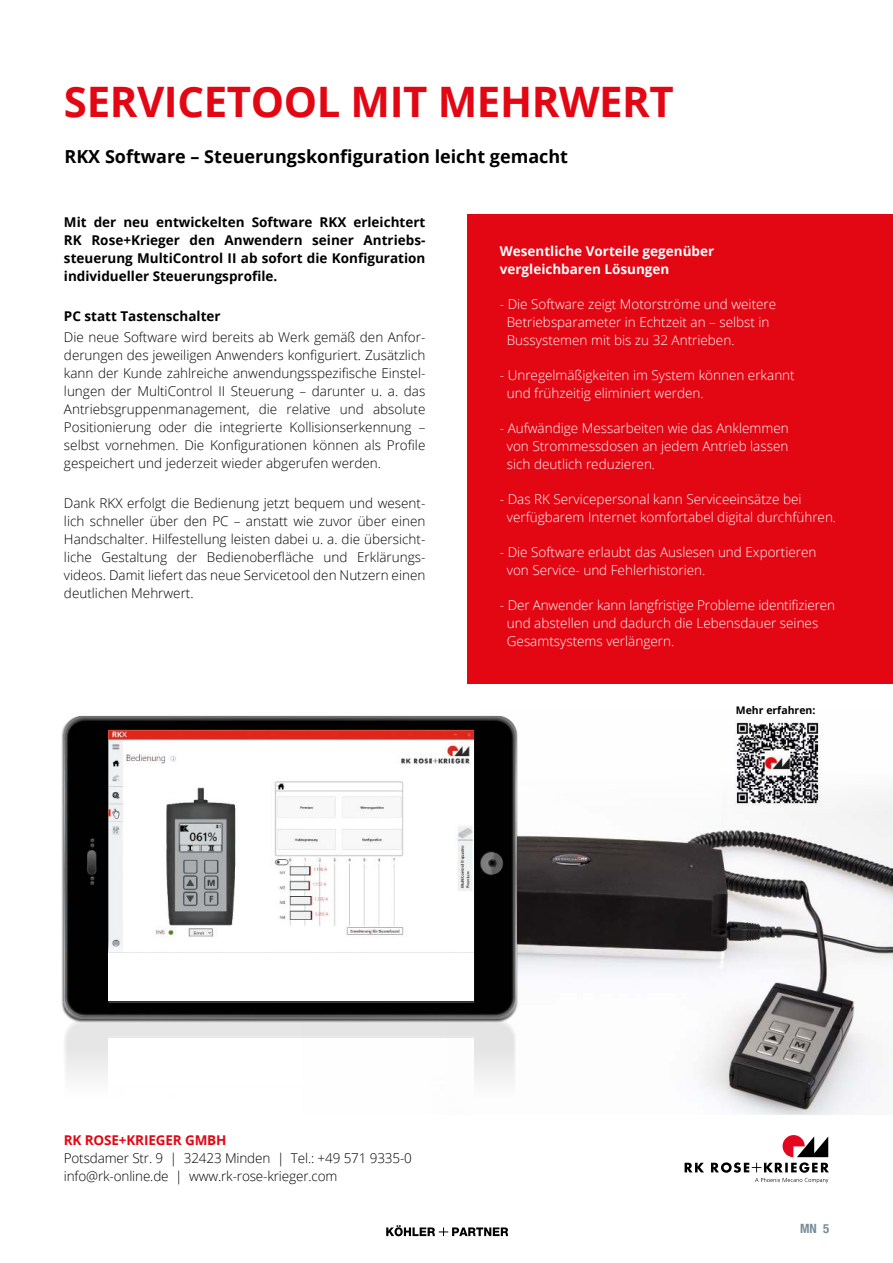
<style>
.page{position:relative;width:893px;height:1263px;background:#fff}
.page>*{position:absolute;margin:0;border:0;box-sizing:border-box;transform-origin:0 0}
.t1{font:700 42px "Open Sans";letter-spacing:-.01em;color:#e30613}
.t2{font:700 18px "Open Sans";color:#000}
.t3{font:300 13.5px/18px "Open Sans";color:#000;text-align:justify}
.t4{font:300 13.5px/18px "Open Sans";color:#fff}
.t5{font:700 13.5px/18px "Open Sans";color:#000;text-align:justify}
.t6{font:700 13.5px/18px "Open Sans";color:#fff}
.t7{font:700 13.5px "Open Sans";letter-spacing:-.01em;color:#e30613}
.t8{font:700 condensed 12.75px "Helvetica Neue";color:#758d9a}
.t9{font:700 10.5px "Open Sans";color:#000}
</style>
<div class="page">
<svg style="left:685px;top:1136px;width:144px;height:47px"></svg>
<div style="left:468px;top:214px;width:425px;height:470px;background:#e30613"></div>
<img style="left:544px;top:739px;width:349px;height:375px">
<div style="left:87px;top:1164px;width:9px;height:24px;border:1px solid #fff;border-radius:4px"></div>
<svg style="left:88px;top:1164px;width:8px;height:24px"></svg>
<svg style="left:474px;top:1227px;width:34px;height:10px"></svg>
<img style="left:386px;top:1114px;width:88px;height:123px">
<img style="left:61px;top:715px;width:483px;height:331px">
<div style="left:108px;top:731px;width:366px;height:270px;background:#fff"></div>
<img style="left:108px;top:731px;width:366px;height:221px">
<img style="left:735px;top:722px;width:85px;height:84px">
<h1 class="t1" style="left:64px;top:72px;width:611px">SERVICETOOL MIT MEHRWERT</h1>
<h2 class="t2" style="left:64px;top:143px;width:505px">RKX Software – Steuerungskonfiguration leicht gemacht</h2>
<p class="t5" style="left:64px;top:213px;width:363px">Mit der neu entwickelten Software RKX erleichtert RK Rose+Krieger den Anwendern seiner Antriebs&shy;steuerung MultiControl II ab sofort die Konfiguration individueller Steuerungsprofile.</p>
<p class="t5" style="left:64px;top:307px;width:158px">PC statt Tastenschalter</p>
<p class="t3" style="left:64px;top:327px;width:363px">Die neue Software wird bereits ab Werk gemäß den Anfor&shy;derungen des jeweiligen Anwenders konfiguriert. Zusätzlich kann der Kunde zahlreiche anwendungsspezifische Einstel&shy;lungen der MultiControl II Steuerung – darunter u. a. das Antriebsgruppenmanagement, die relative und absolute Positionierung oder die integrierte Kollisionserkennung – selbst vornehmen. Die Konfigurationen können als Profile gespeichert und jederzeit wieder abgerufen werden.</p>
<p class="t3" style="left:64px;top:493px;width:363px">Dank RKX erfolgt die Bedienung jetzt bequem und wesent&shy;lich schneller über den PC – anstatt wie zuvor über einen Handschalter. Hilfestellung leisten dabei u. a. die übersicht&shy;liche Gestaltung der Bedienoberfläche und Erklärungs&shy;videos. Damit liefert das neue Servicetool den Nutzern einen deutlichen Mehrwert.</p>
<p class="t6" style="left:500px;top:242px;width:216px">Wesentliche Vorteile gegenüber vergleichbaren Lösungen</p>
<p class="t4" style="left:507px;top:295px;width:271px;text-indent:-7px">- Die Software zeigt Motorströme und weitere<br>Betriebsparameter in Echtzeit an – selbst in<br>Bussystemen mit bis zu 32 Antrieben.</p>
<p class="t4" style="left:507px;top:366px;width:289px;text-indent:-7px">- Unregelmäßigkeiten im System können erkannt und frühzeitig eliminiert werden.</p>
<p class="t4" style="left:507px;top:419px;width:283px;text-align:justify;text-indent:-7px">- Aufwändige Messarbeiten wie das Anklemmen von Strommessdosen an jedem Antrieb lassen sich deutlich reduzieren.</p>
<p class="t4" style="left:507px;top:490px;width:331px;text-indent:-7px">- Das RK Servicepersonal kann Serviceeinsätze bei verfügbarem Internet komfortabel digital durchführen.</p>
<p class="t4" style="left:507px;top:543px;width:311px;text-indent:-7px">- Die Software erlaubt das Auslesen und Exportieren von Service- und Fehlerhistorien.</p>
<p class="t4" style="left:507px;top:596px;width:330px;text-indent:-7px">- Der Anwender kann langfristige Probleme identifizieren und abstellen und dadurch die Lebensdauer seines<br>Gesamtsystems verlängern.</p>
<p class="t9" style="left:736px;top:703px;width:81px">Mehr erfahren:</p>
<p class="t7" style="left:64px;top:1131px;width:164px">RK ROSE+KRIEGER GMBH</p>
<p class="t3" style="left:64px;top:1149px;width:350px">Potsdamer Str. 9 | 32423 Minden | Tel.: +49 571 9335-0 info@rk-online.de | www.rk-rose-krieger.com</p>
<p class="t8" style="left:800px;top:1218px;width:30px">MN 5</p>
</div>
